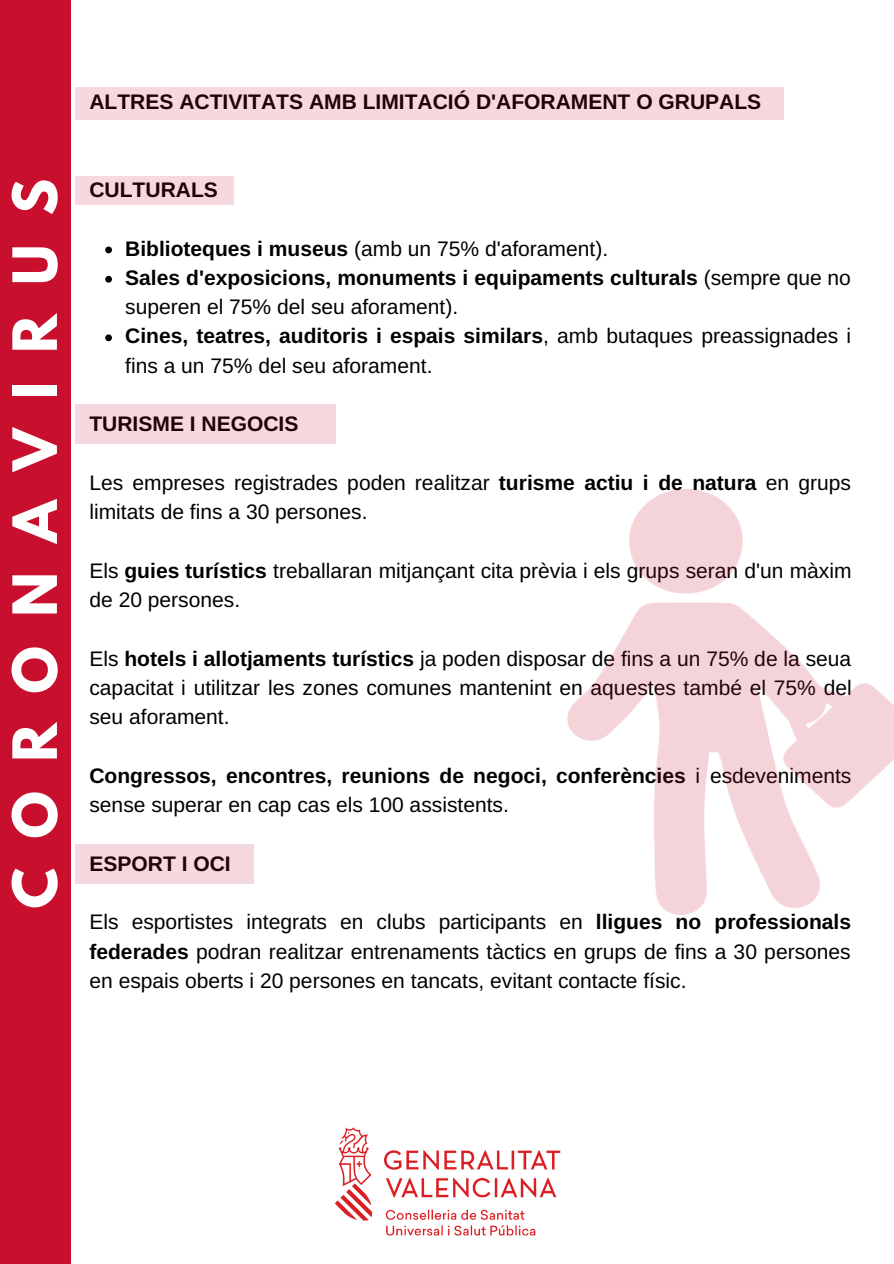
<style>
.page{position:relative;width:894px;height:1264px;background:#fff}
.page>*{position:absolute;margin:0;border:0;box-sizing:border-box;transform-origin:0 0}
.t1{font:700 54px "League Spartan";letter-spacing:.545em;color:#fff}
.t2{font:21px/29.2px "Arimo";color:#000}
.t3{font:700 21px "Arimo";color:#000}
.s1{font-weight:700}
</style>
<div class="page">
<div style="left:0;top:0;width:71px;height:1263px;background:#c8102e"></div>
<img style="left:334px;top:1127px;width:227px;height:109px">
<svg style="left:105px;top:246px;width:7px;height:7px"></svg>
<svg style="left:105px;top:276px;width:7px;height:6px"></svg>
<svg style="left:105px;top:334px;width:7px;height:7px"></svg>
<div style="left:75px;top:405px;width:261px;height:39px;background:#f6d9de"></div>
<div style="left:75px;top:844px;width:179px;height:39px;background:#f6d9de"></div>
<div style="left:75px;top:87px;width:708px;height:32px;background:#f6d9de"></div>
<div style="left:75px;top:176px;width:158px;height:29px;background:#f6d9de"></div>
<img style="left:567px;top:488px;width:326px;height:426px">
<h1 class="t1" style="left:8px;top:908px;width:731px;rotate:-90deg">CORONAVIRUS</h1>
<p class="t3" style="left:89px;top:90px;width:673px">ALTRES ACTIVITATS AMB LIMITACIÓ D'AFORAMENT O GRUPALS</p>
<p class="t3" style="left:89px;top:178px;width:130px">CULTURALS</p>
<p class="t2" style="left:125px;top:234px;width:727px"><span class="s1">Biblioteques i museus</span> (amb un 75% d'aforament).<br><span class="s1">Sales d'exposicions, monuments i equipaments culturals</span> (sempre que no superen el 75% del seu aforament).<br><span class="s1">Cines, teatres, auditoris i espais similars</span>, amb butaques preassignades i fins a un 75% del seu aforament.</p>
<p class="t3" style="left:89px;top:412px;width:210px">TURISME I NEGOCIS</p>
<p class="t2" style="left:89px;top:468px;width:762px">Les empreses registrades poden realitzar <span class="s1">turisme actiu i de natura</span> en grups limitats de fins a 30 persones.</p>
<p class="t2" style="left:89px;top:556px;width:763px">Els <span class="s1">guies turístics</span> treballaran mitjançant cita prèvia i els grups seran d'un màxim de 20 persones.</p>
<p class="t2" style="left:89px;top:643px;width:763px;text-align:justify">Els <span class="s1">hotels i allotjaments turístics</span> ja poden disposar de fins a un 75% de la seua capacitat i utilitzar les zones comunes mantenint en aquestes també el 75% del seu aforament.</p>
<p class="t2" style="left:89px;top:760px;width:763px"><span class="s1">Congressos, encontres, reunions de negoci, conferències</span> i esdeveniments sense superar en cap cas els 100 assistents.</p>
<p class="t3" style="left:89px;top:851px;width:143px">ESPORT I OCI</p>
<p class="t2" style="left:89px;top:907px;width:763px;text-align:justify">Els esportistes integrats en clubs participants en <span class="s1">lligues no professionals federades</span> podran realitzar entrenaments tàctics en grups de fins a 30 persones en espais oberts i 20 persones en tancats, evitant contacte físic.</p>
</div>
